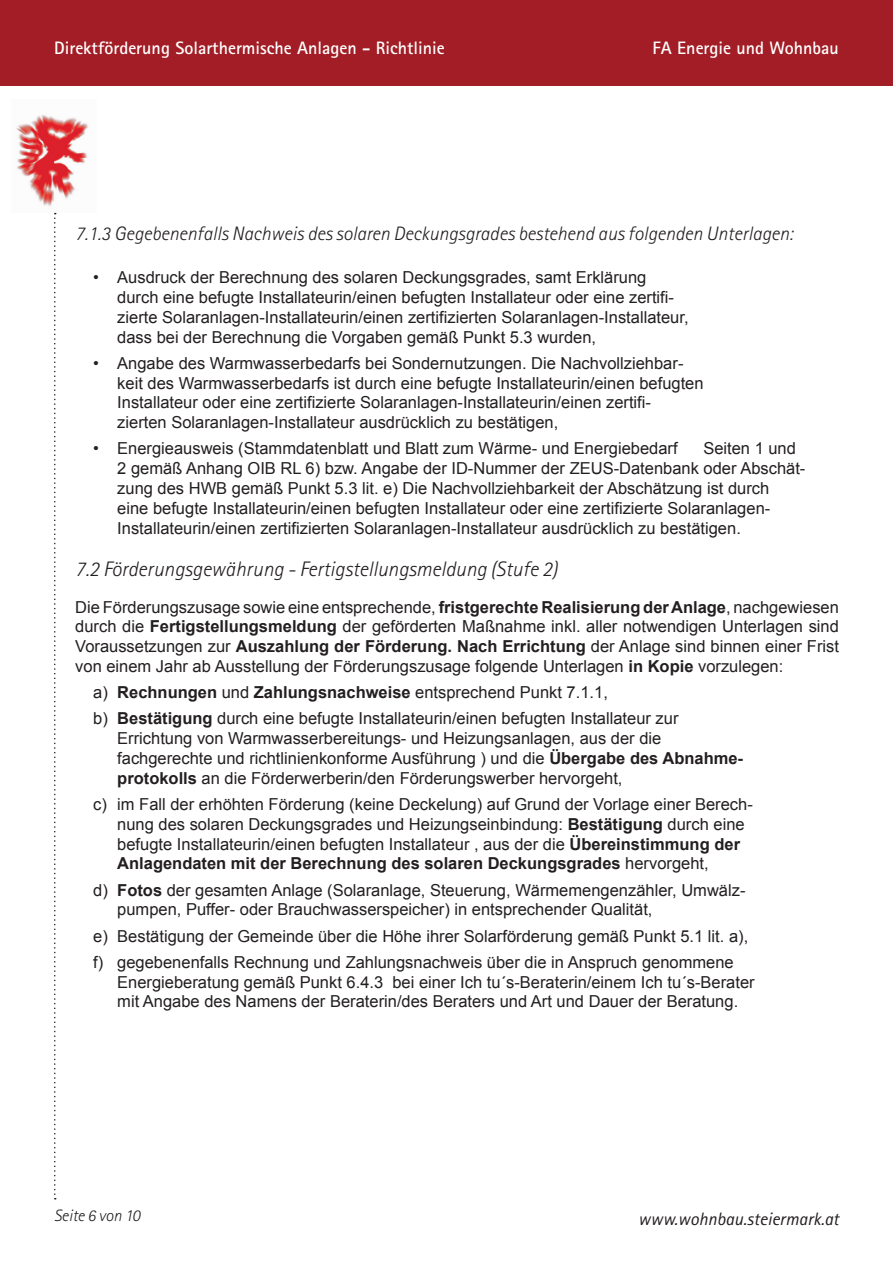
<style>
.page{position:relative;width:893px;height:1263px;background:#fff}
.page>*{position:absolute;margin:0;border:0;box-sizing:border-box;transform-origin:0 0}
.FT_2{font:italic 300 21px "Agfa Rotis Sans Serif";color:#231f20}
.FT_3{font:italic 300 19.5px "Agfa Rotis Sans Serif";color:#231f20}
.t1{font:700 18px "Agfa Rotis Sans Serif";color:#fff}
.t2{font:italic 18px "Agfa Rotis Sans Serif";color:#231f20}
.Fließtext_Buchstaben{font:16.5px/19.8px "Arial";color:#231f20}
.Fließtext_Aufzählung{font:16.5px/19.8px "Arial";color:#231f20}
.Fließtext{font:16.5px/19.8px "Arial";color:#231f20;text-align:justify}
.t3{font:italic 300 16.5px "Agfa Rotis Sans Serif";color:#231f20}
.s1{font-weight:700}
</style>
<div class="page">
<div style="left:0;top:0;width:893px;height:85px;background:#a21d25"></div>
<img style="left:16px;top:114px;width:72px;height:99px">
<svg style="left:54px;top:213px;width:2px;height:986px"></svg>
<p class="t1" style="left:54px;top:37px;width:392px">Direktförderung Solarthermische Anlagen - Richtlinie</p>
<p class="t1" style="left:653px;top:37px;width:188px">FA Energie und Wohnbau</p>
<p class="FT_3" style="left:75px;top:222px;width:719px">7.1.3 Gegebenenfalls Nachweis des solaren Deckungsgrades bestehend aus folgenden Unterlagen:</p>
<p class="Fließtext_Aufzählung" style="left:117px;top:268px;width:573px;text-indent:-24px">• Ausdruck der Berechnung des solaren Deckungsgrades, samt Erklärung durch eine befugte Installateurin/einen befugten Installateur oder eine zertifi&shy;zierte Solaranlagen-Installateurin/einen zertifizierten Solaranlagen-Installateur, dass bei der Berechnung die Vorgaben gemäß Punkt 5.3 wurden,</p>
<p class="Fließtext_Aufzählung" style="left:117px;top:353px;width:588px;text-indent:-24px">• Angabe des Warmwasserbedarfs bei Sondernutzungen. Die Nachvollziehbar&shy;keit des Warmwasserbedarfs ist durch eine befugte Installateurin/einen befugten Installateur oder eine zertifizierte Solaranlagen-Installateurin/einen zertifi&shy;zierten Solaranlagen-Installateur ausdrücklich zu bestätigen,</p>
<p class="Fließtext_Aufzählung" style="left:93px;top:439px;width:586px">• Energieausweis (Stammdatenblatt und Blatt zum Wärme- und Energiebedarf</p>
<p class="Fließtext_Aufzählung" style="left:117px;top:439px;width:690px;text-indent:586px">Seiten 1 und 2 gemäß Anhang OIB RL 6) bzw. Angabe der ID-Nummer der ZEUS-Datenbank oder Abschät&shy;zung des HWB gemäß Punkt 5.3 lit. e) Die Nachvollziehbarkeit der Abschätzung ist durch<br>eine befugte Installateurin/einen befugten Installateur oder eine zertifizierte Solaranlagen-Installateurin/einen zertifizierten Solaranlagen-Installateur ausdrücklich zu bestätigen.</p>
<p class="FT_2" style="left:75px;top:557px;width:484px">7.2 Förderungsgewährung - Fertigstellungsmeldung (Stufe 2)</p>
<p class="Fließtext" style="left:75px;top:597px;width:765px">Die Förderungszusage sowie eine entsprechende, <span class="s1">fristgerechte Realisierung der Anlage</span>, nachgewiesen durch die <span class="s1">Fertigstellungsmeldung</span> der geförderten Maßnahme inkl. aller notwendigen Unterlagen sind Voraussetzungen zur <span class="s1">Auszahlung der Förderung. Nach Errichtung</span> der Anlage sind binnen einer Frist von einem Jahr ab Ausstellung der Förderungszusage folgende Unterlagen <span class="s1">in Kopie</span> vorzulegen:</p>
<p class="Fließtext_Buchstaben" style="left:93px;top:683px;width:516px">a) <span class="s1">Rechnungen</span> und <span class="s1">Zahlungsnachweise</span> entsprechend Punkt 7.1.1,</p>
<p class="Fließtext_Buchstaben" style="left:117px;top:709px;width:627px;text-indent:-24px">b) <span class="s1">Bestätigung</span> durch eine befugte Installateurin/einen befugten Installateur zur Errichtung von Warmwasserbereitungs- und Heizungsanlagen, aus der die fachgerechte und richtlinienkonforme Ausführung ) und die <span class="s1">Übergabe des Abnahme&shy;protokolls</span> an die Förderwerberin/den Förderungswerber hervorgeht,</p>
<p class="Fließtext_Buchstaben" style="left:117px;top:794px;width:637px;text-indent:-24px">c) im Fall der erhöhten Förderung (keine Deckelung) auf Grund der Vorlage einer Berech&shy;nung des solaren Deckungsgrades und Heizungseinbindung: <span class="s1">Bestätigung</span> durch eine befugte Installateurin/einen befugten Installateur , aus der die <span class="s1">Übereinstimmung der Anlagendaten mit der Berechnung des solaren Deckungsgrades</span> hervorgeht,</p>
<p class="Fließtext_Buchstaben" style="left:117px;top:880px;width:630px;text-indent:-24px">d) <span class="s1">Fotos</span> der gesamten Anlage (Solaranlage, Steuerung, Wärmemengenzähler, Umwälz&shy;pumpen, Puffer- oder Brauchwasserspeicher) in entsprechender Qualität,</p>
<p class="Fließtext_Buchstaben" style="left:93px;top:926px;width:656px">e) Bestätigung der Gemeinde über die Höhe ihrer Solarförderung gemäß Punkt 5.1 lit. a),</p>
<p class="Fließtext_Buchstaben" style="left:117px;top:952px;width:639px;text-indent:-24px">f) gegebenenfalls Rechnung und Zahlungsnachweis über die in Anspruch genommene<br>Energieberatung gemäß Punkt 6.4.3 bei einer Ich tu´s-Beraterin/einem Ich tu´s-Berater mit Angabe des Namens der Beraterin/des Beraters und Art und Dauer der Beratung.</p>
<p class="t3" style="left:54px;top:1206px;width:88px">Seite 6 von 10</p>
<p class="t2" style="left:638px;top:1209px;width:202px">www.wohnbau.steiermark.at</p>
</div>
